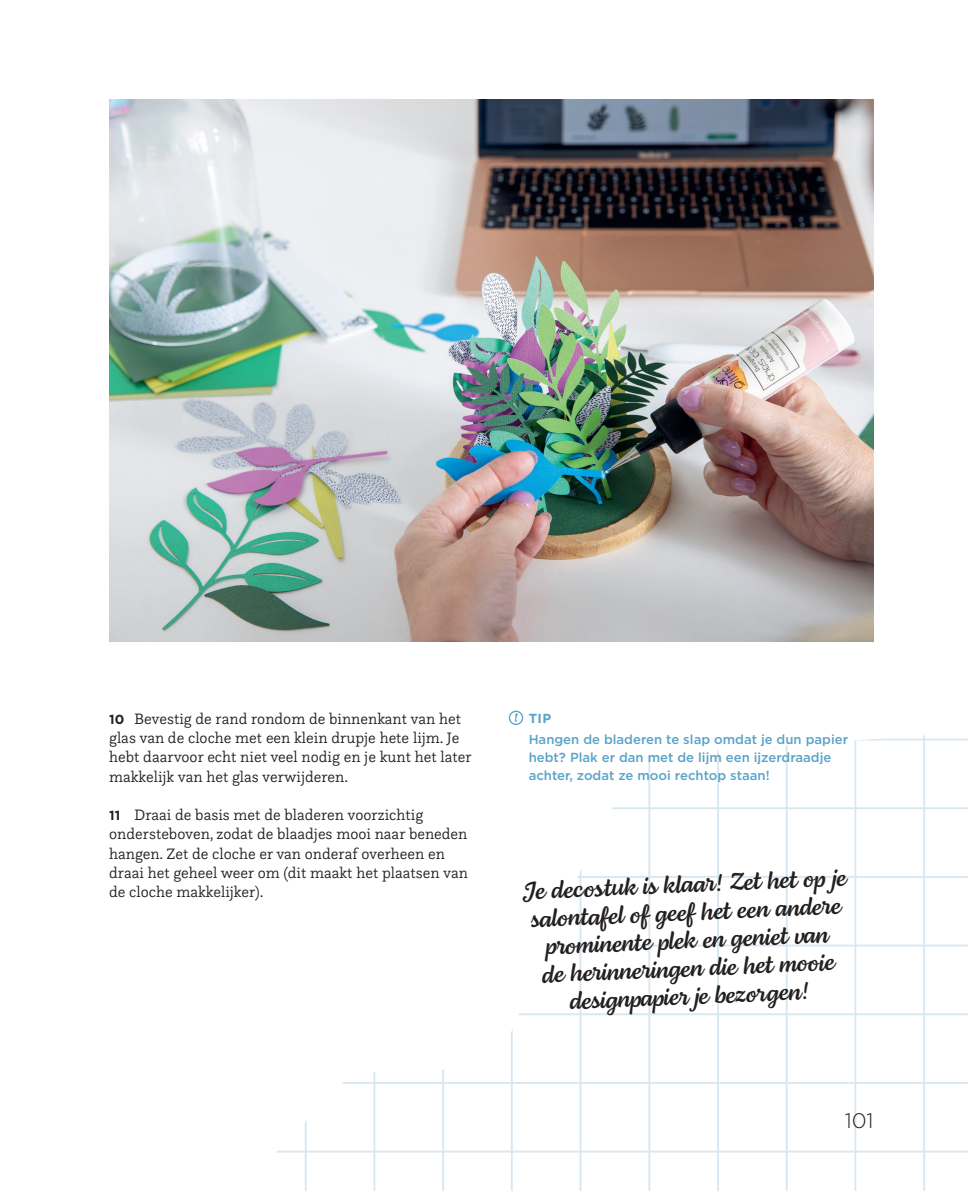
<style>
.page{position:relative;width:968px;height:1191px;background:#fff}
.page>*{position:absolute;margin:0;border:0;box-sizing:border-box;transform-origin:0 0}
.geschreven_tekst_kle{font:24.5px/28px "Lemongrass Script";color:#231f20;text-align:center}
.t1{font:300 21px "Gotham";color:#231f20}
.t2{font:300 15.75px/19.2px "Questa Slab";color:#231f20}
.tips{font:500 13.12px/17.8px "Gotham";color:#59a3c8}
.titel_tips{font:700 13.12px "Gotham";color:#59a3c8}
.s1{font-family:"Gotham";font-weight:700;font-size:13.12px}
</style>
<div class="page">
<img style="left:276px;top:735px;width:691px;height:456px">
<img style="left:109px;top:99px;width:764px;height:543px">
<div style="left:508px;top:710px;width:15px;height:15px;border:1px solid #59a3c8;border-radius:50%"></div>
<svg style="left:514px;top:713px;width:3px;height:8px"></svg>
<p class="t2" style="left:109px;top:708px;width:364px"><span class="s1">10</span> Bevestig de rand rondom de binnenkant van het glas van de cloche met een klein drupje hete lijm. Je hebt daarvoor echt niet veel nodig en je kunt het later makkelijk van het glas verwijderen.</p>
<p class="t2" style="left:109px;top:805px;width:360px"><span class="s1">11</span> Draai de basis met de bladeren voorzichtig ondersteboven, zodat de blaadjes mooi naar beneden hangen. Zet de cloche er van onderaf overheen en draai het geheel weer om (dit maakt het plaatsen van de cloche makkelijker).</p>
<p class="titel_tips" style="left:528px;top:709px;width:24px">TIP</p>
<p class="tips" style="left:528px;top:730px;width:321px">Hangen de bladeren te slap omdat je dun papier hebt? Plak er dan met de lijm een ijzerdraadje achter, zodat ze mooi rechtop staan!</p>
<p class="geschreven_tekst_kle" style="left:522px;top:878px;width:325px;rotate:-3deg">Je decos tuk is klaar! Zet het op je salontafel of geef het een andere prominente plek en geniet van<br>de herinneringen die het mooie designpapier je bezor gen!</p>
<h2 class="t1" style="left:844px;top:1107px;width:30px">101</h2>
</div>
